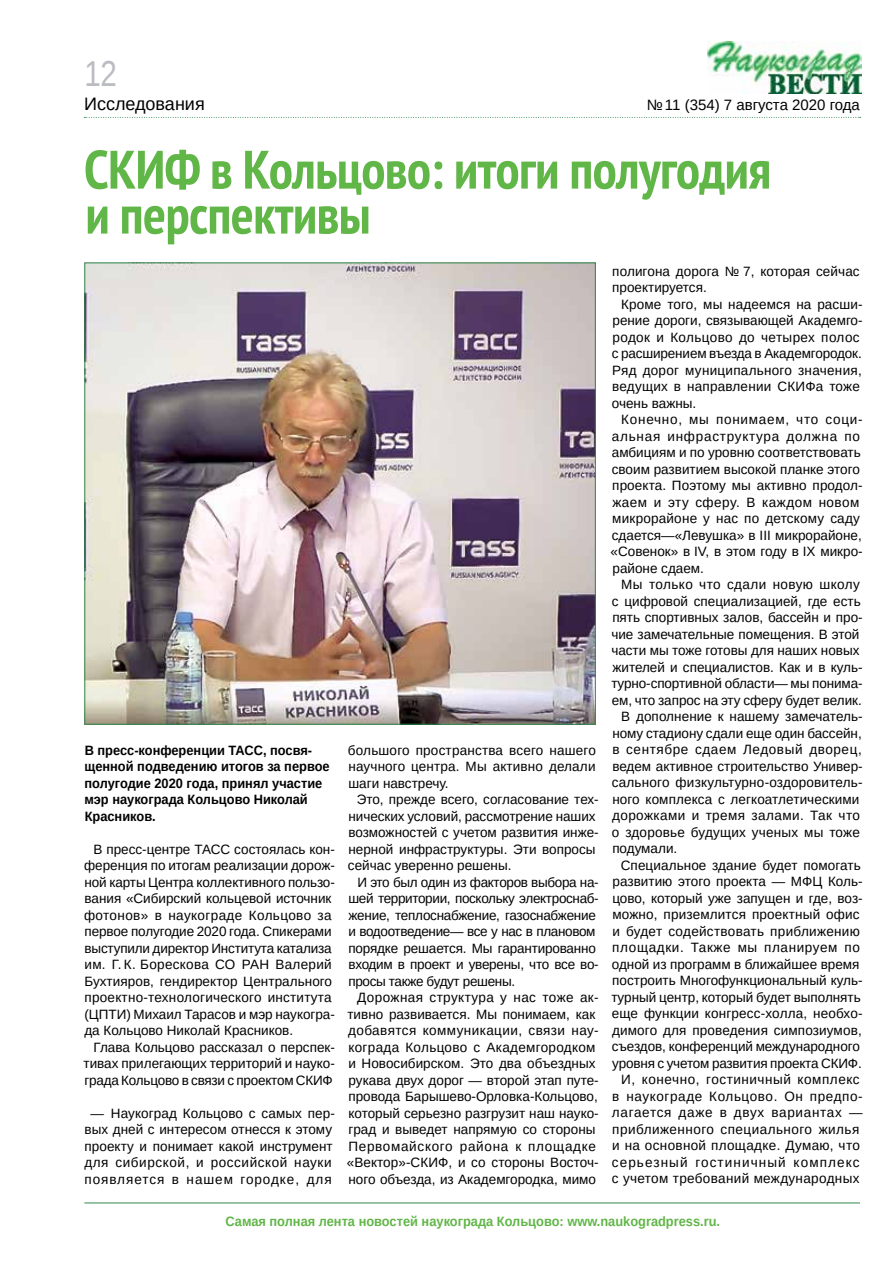
<style>
.page{position:relative;width:893px;height:1263px;background:#fff}
.page>*{position:absolute;margin:0;border:0;box-sizing:border-box;transform-origin:0 0}
.t1{font:700 condensed 54px/45px "PT Sans";letter-spacing:-.01em;color:#61b648}
.t2{font:36px "Liberation Sans Narrow";color:#babcc1}
.t3{font:18px "Liberation Sans";color:#000}
.t4{font:15px "Liberation Sans";color:#000}
.t5{font:13.5px/16.5px "Liberation Sans";color:#000}
.t6{font:13.5px/16.5px "Liberation Sans";letter-spacing:-.025em;color:#000}
.t7{font:700 13.5px/16.5px "Liberation Sans";color:#000;scale:.95 1}
.t8{font:13.5px "Liberation Sans";letter-spacing:.045em;color:#000}
.t9{font:700 13.5px "Liberation Sans";color:#61b648;scale:.95 1}
.t10{font:13.5px "Liberation Sans";letter-spacing:.025em;color:#000}
.t11{font:13.5px "Liberation Sans";letter-spacing:.03em;color:#000}
.t12{font:13.5px "Liberation Sans";letter-spacing:.02em;color:#000}
.t13{font:13.5px "Liberation Sans";letter-spacing:.035em;color:#000}
.t14{font:13.5px "Liberation Sans";letter-spacing:.04em;color:#000}
.t15{font:13.5px "Liberation Sans";letter-spacing:.08em;color:#000}
.t16{font:13.5px "Liberation Sans";letter-spacing:.055em;color:#000}
</style>
<div class="page">
<img style="left:708px;top:42px;width:153px;height:51px">
<hr style="left:84px;top:1203px;width:776px;height:1px;background:#2f874b">
<svg style="left:84px;top:117px;width:777px;height:1px"></svg>
<img style="left:86px;top:264px;width:508px;height:458px">
<h2 class="t2" style="left:84px;top:53px;width:34px">12</h2>
<h3 class="t3" style="left:84px;top:92px;width:122px">Исследования</h3>
<h1 class="t1" style="left:84px;top:146px;width:689px">СКИФ в Кольцово: итоги полугодия и перспективы</h1>
<p class="t4" style="left:647px;top:95px;width:215px">№ 11 (354) 7 августа 2020 года</p>
<p class="t7" style="left:85px;top:742px;width:260px">В пресс-конференции ТАСС, посвя&shy;щенной подведению итогов за первое полугодие 2020 года, принял участие мэр наукограда Кольцово Николай<br>Красников.</p>
<p class="t5" style="left:84px;top:841px;width:252px;text-indent:9px">В пресс-центре ТАСС состоялась кон&shy;ференция по итогам реализации дорож&shy;ной карты Центра коллективного пользо&shy;вания «Сибирский кольцевой источник фотонов» в наукограде Кольцово за первое полугодие 2020 года. Спикерами выступили директор Института катализа им. Г. К. Борескова СО РАН Валерий Бухтияров, гендиректор Центрального проектно-технологического института (ЦПТИ) Михаил Тарасов и мэр наукогра&shy;да Кольцово Николай Красников.</p>
<p class="t5" style="left:84px;top:1039px;width:253px;text-align:justify;text-indent:10px">Глава Кольцово рассказал о перспек&shy;тивах прилегающих территорий и науко&shy;града Кольцово в связи с проектом СКИФ</p>
<p class="t5" style="left:84px;top:1105px;width:252px;text-align:center">— Наукоград Кольцово с самых пер&shy;вых дней с интересом отнесся к этому проекту и понимает какой инструмент для сибирской, и российской науки появляется в нашем городке, для</p>
<p class="t5" style="left:348px;top:742px;width:249px;text-align:justify">большого пространства всего нашего научного центра. Мы активно делали шаги навстречу.</p>
<p class="t5" style="left:348px;top:791px;width:252px;text-indent:9px">Это, прежде всего, согласование тех&shy;нических условий, рассмотрение наших возможностей с учетом развития инже&shy;нерной инфраструктуры. Эти вопросы сейчас уверенно решены.</p>
<p class="t6" style="left:348px;top:874px;width:252px;text-indent:9px">И это был один из факторов выбора на&shy;шей территории, поскольку электроснаб&shy;жение, теплоснабжение, газоснабжение и водоотведение— все у нас в плановом порядке решается. Мы гарантированно входим в проект и уверены, что все во&shy;просы также будут решены.</p>
<p class="t5" style="left:347px;top:989px;width:254px;text-indent:11px">Дорожная структура у нас тоже ак&shy;тивно развивается. Мы понимаем, как добавятся коммуникации, связи нау&shy;кограда Кольцово с Академгородком и Новосибирском. Это два объездных рукава двух дорог — второй этап путе&shy;провода Барышево-Орловка-Кольцово, который серьезно разгрузит наш науко&shy;град и выведет напрямую со стороны Первомайского района к площадке «Вектор»-СКИФ, и со стороны Восточ&shy;ного объезда, из Академгородка, мимо</p>
<p class="t5" style="left:612px;top:263px;width:249px">полигона дорога № 7, которая сейчас проектируется.</p>
<p class="t5" style="left:612px;top:296px;width:252px;text-indent:9px">Кроме того, мы надеемся на расши&shy;рение дороги, связывающей Академго&shy;родок и Кольцово до четырех полос с расширением въезда в Академгородок.<br>Ряд дорог муниципального значения, ведущих в направлении СКИФа тоже очень важны.</p>
<p class="t5" style="left:611px;top:412px;width:253px;text-indent:11px">Конечно, мы понимаем, что соци&shy;альная инфраструктура должна по амбициям и по уровню соответствовать своим развитием высокой планке этого проекта. Поэтому мы активно продол&shy;жаем и эту сферу. В каждом новом микрорайоне у нас по детскому саду сдается—«Левушка» в III микрорайоне, «Совенок» в IV, в этом году в IX микро&shy;районе сдаем.</p>
<p class="t11" style="left:621px;top:576px;width:240px">Мы только что сдали новую школу</p>
<p class="t5" style="left:612px;top:593px;width:250px">с цифровой специализацией, где есть</p>
<p class="t5" style="left:612px;top:609px;width:252px">пять спортивных залов, бассейн и про-</p>
<p class="t5" style="left:611px;top:626px;width:250px">чие замечательные помещения. В этой</p>
<p class="t5" style="left:611px;top:642px;width:250px">части мы тоже готовы для наших новых</p>
<p class="t5" style="left:612px;top:659px;width:252px">жителей и специалистов. Как и в куль-</p>
<p class="t5" style="left:611px;top:675px;width:253px">турно-спортивной области— мы понима-</p>
<p class="t5" style="left:612px;top:692px;width:252px">ем, что запрос на эту сферу будет велик.</p>
<p class="t5" style="left:621px;top:708px;width:243px">В дополнение к нашему замечатель-</p>
<p class="t5" style="left:612px;top:725px;width:251px">ному стадиону сдали еще один бассейн,</p>
<p class="t8" style="left:612px;top:741px;width:251px">в сентябре сдаем Ледовый дворец,</p>
<p class="t5" style="left:612px;top:758px;width:252px">ведем активное строительство Универ-</p>
<p class="t5" style="left:612px;top:774px;width:252px">сального физкультурно-оздоровитель-</p>
<p class="t5" style="left:612px;top:791px;width:249px">ного комплекса с легкоатлетическими</p>
<p class="t11" style="left:612px;top:807px;width:249px">дорожками и тремя залами. Так что</p>
<p class="t5" style="left:612px;top:824px;width:250px">о здоровье будущих ученых мы тоже</p>
<p class="t5" style="left:612px;top:840px;width:66px">подумали.</p>
<p class="t5" style="left:621px;top:857px;width:241px">Специальное здание будет помогать</p>
<p class="t5" style="left:612px;top:873px;width:252px">развитию этого проекта — МФЦ Коль-</p>
<p class="t5" style="left:612px;top:890px;width:252px">цово, который уже запущен и где, воз-</p>
<p class="t5" style="left:612px;top:906px;width:249px">можно, приземлится проектный офис</p>
<p class="t12" style="left:612px;top:923px;width:249px">и будет содействовать приближению</p>
<p class="t8" style="left:612px;top:939px;width:249px">площадки. Также мы планируем по</p>
<p class="t5" style="left:612px;top:956px;width:249px">одной из программ в ближайшее время</p>
<p class="t5" style="left:612px;top:972px;width:252px">построить Многофункциональный куль-</p>
<p class="t5" style="left:611px;top:989px;width:251px">турный центр, который будет выполнять</p>
<p class="t5" style="left:612px;top:1005px;width:252px">еще функции конгресс-холла, необхо-</p>
<p class="t5" style="left:612px;top:1022px;width:251px">димого для проведения симпозиумов,</p>
<p class="t5" style="left:612px;top:1038px;width:249px">съездов, конференций международного</p>
<p class="t5" style="left:612px;top:1055px;width:251px">уровня с учетом развития проекта СКИФ.</p>
<p class="t14" style="left:621px;top:1071px;width:240px">И, конечно, гостиничный комплекс</p>
<p class="t8" style="left:612px;top:1087px;width:252px">в наукограде Кольцово. Он предпо-</p>
<p class="t16" style="left:612px;top:1104px;width:252px">лагается даже в двух вариантах —</p>
<p class="t13" style="left:612px;top:1120px;width:249px">приближенного специального жилья</p>
<p class="t10" style="left:612px;top:1137px;width:249px">и на основной площадке. Думаю, что</p>
<p class="t15" style="left:612px;top:1153px;width:249px">серьезный гостиничный комплекс</p>
<p class="t10" style="left:612px;top:1170px;width:249px">с учетом требований международных</p>
<p class="t9" style="left:225px;top:1212px;width:522px">Самая полная лента новостей наукограда Кольцово: www.naukogradpress.ru.</p>
</div>
